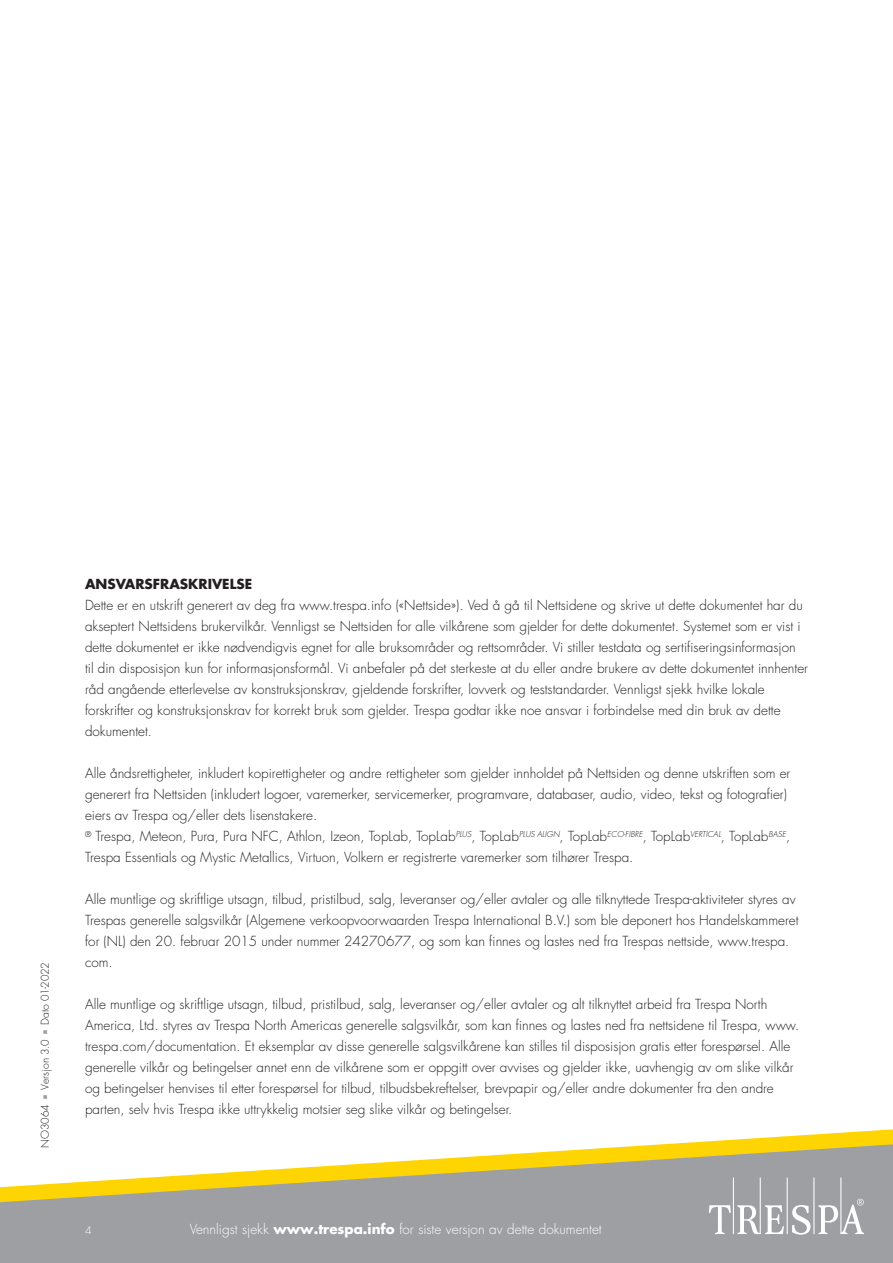
<style>
.page{position:relative;width:893px;height:1263px;background:#fff}
.page>*{position:absolute;margin:0;border:0;box-sizing:border-box;transform-origin:0 0}
.platte_tekst{font:300 13.5px/21px "Futura Std";color:#231f20}
.t1{font:300 13.5px "Futura Std";color:#fff}
.intro___tussenkop{font:700 13.5px "Futura Std";color:#231f20}
.t2{font:300 10.5px "Futura Std";color:#231f20}
.t3{font:300 10.5px "Futura Std";color:#fff}
.s1{color:#9d9fa2}
.s2{font-weight:700}
</style>
<div class="page">
<div style="left:0;top:1212px;width:893px;height:51px;background:#9d9fa2"></div>
<svg style="left:709px;top:1212px;width:155px;height:23px"></svg>
<svg style="left:0;top:1129px;width:893px;height:83px"></svg>
<p class="t2" style="left:38px;top:1148px;width:188px;rotate:-90deg">NO3064 <span class="s1">■</span> Versjon 3.0 <span class="s1">■</span> Dato 01-2022</p>
<p class="intro___tussenkop" style="left:85px;top:575px;width:169px">ANSVARSFRASKRIVELSE</p>
<p class="platte_tekst" style="left:85px;top:595px;width:724px">Dette er en utskrift generert av deg fra www.trespa.info («Nettside»). Ved å gå til Nettsidene og skrive ut dette dokumentet har du akseptert Nettsidens brukervilkår. Vennligst se Nettsiden for alle vilkårene som gjelder for dette dokumentet. Systemet som er vist i dette dokumentet er ikke nødvendigvis egnet for alle bruksområder og rettsområder. Vi stiller testdata og sertifiseringsinformasjon<br>til din disposisjon kun for informasjonsformål. Vi anbefaler på det sterkeste at du eller andre brukere av dette dokumentet innhenter råd angående etterlevelse av konstruksjonskrav, gjeldende forskrifter, lovverk og teststandarder. Vennligst sjekk hvilke lokale forskrifter og konstruksjonskrav for korrekt bruk som gjelder. Trespa godtar ikke noe ansvar i forbindelse med din bruk av dette dokumentet.</p>
<p class="platte_tekst" style="left:85px;top:763px;width:707px">Alle åndsrettigheter, inkludert kopirettigheter og andre rettigheter som gjelder innholdet på Nettsiden og denne utskriften som er generert fra Nettsiden (inkludert logoer, varemerker, servicemerker, programvare, databaser, audio, video, tekst og fotografier) eiers av Trespa og/eller dets lisenstakere.</p>
<p class="platte_tekst" style="left:85px;top:826px;width:707px"><sup>®</sup> Trespa, Meteon, Pura, Pura NFC, Athlon, Izeon, TopLab, TopLab<sup>PLUS</sup>, TopLab<sup>PLUS</sup> <sup>ALIGN</sup>, TopLab<sup>ECO-FIBRE</sup>, TopLab<sup>VERTICAL</sup>, TopLab<sup>BASE</sup>,<br>Trespa Essentials og Mystic Metallics, Virtuon, Volkern er registrerte varemerker som tilhører Trespa.</p>
<p class="platte_tekst" style="left:85px;top:889px;width:715px">Alle muntlige og skriftlige utsagn, tilbud, pristilbud, salg, leveranser og/eller avtaler og alle tilknyttede Trespa-aktiviteter styres av Trespas generelle salgsvilkår (Algemene verkoopvoorwaarden Trespa International B.V.) som ble deponert hos Handelskammeret for (NL) den 20. februar 2015 under nummer 24270677, og som kan finnes og lastes ned fra Trespas nettside, www.trespa. com.</p>
<p class="platte_tekst" style="left:85px;top:994px;width:716px">Alle muntlige og skriftlige utsagn, tilbud, pristilbud, salg, leveranser og/eller avtaler og alt tilknyttet arbeid fra Trespa North America, Ltd. styres av Trespa North Americas generelle salgsvilkår, som kan finnes og lastes ned fra nettsidene til Trespa, www. trespa.com/documentation. Et eksemplar av disse generelle salgsvilkårene kan stilles til disposisjon gratis etter forespørsel. Alle generelle vilkår og betingelser annet enn de vilkårene som er oppgitt over avvises og gjelder ikke, uavhengig av om slike vilkår og betingelser henvises til etter forespørsel for tilbud, tilbudsbekreftelser, brevpapir og/eller andre dokumenter fra den andre parten, selv hvis Trespa ikke uttrykkelig motsier seg slike vilkår og betingelser.</p>
<p class="t3" style="left:85px;top:1223px;width:8px">4</p>
<p class="t1" style="left:190px;top:1220px;width:414px">Vennligst sjekk <span class="s2">www.trespa.info</span> for siste versjon av dette dokumentet</p>
</div>
